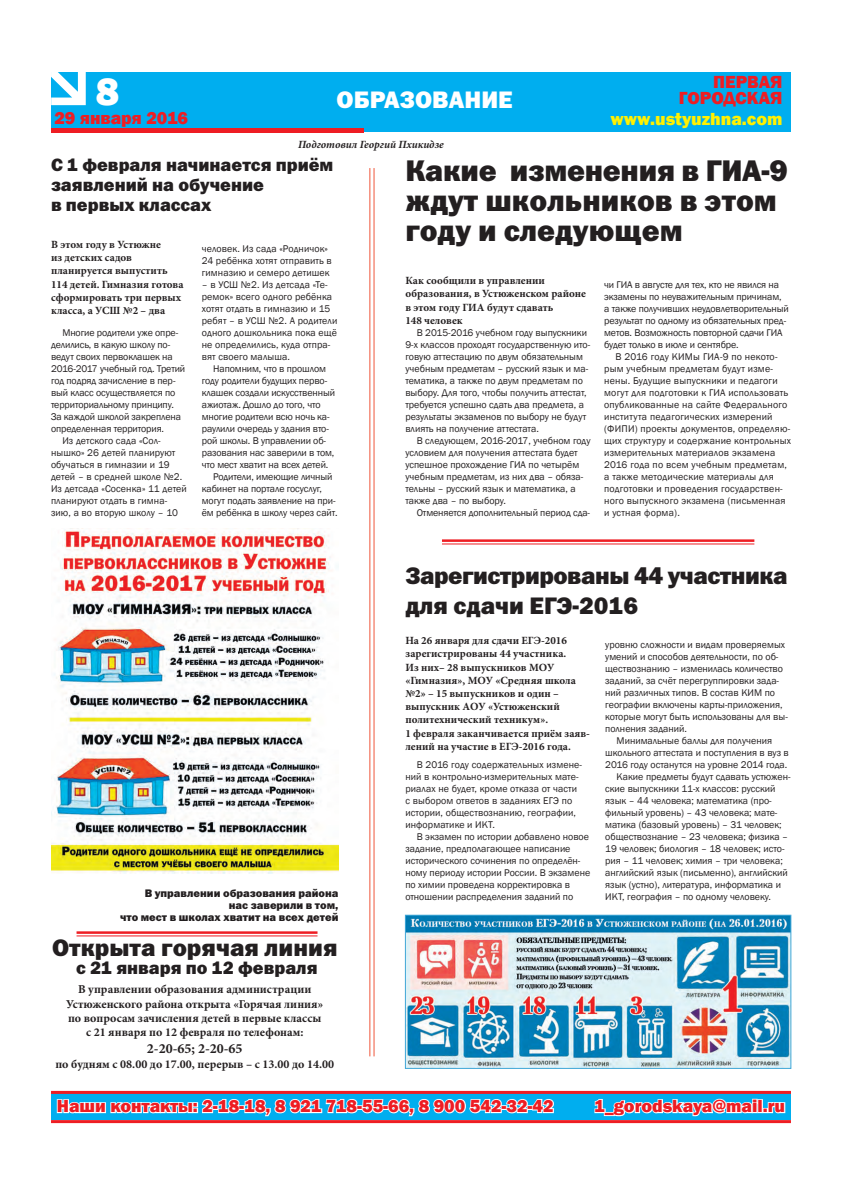
<style>
.page{position:relative;width:842px;height:1191px;background:#fff}
.page>*{position:absolute;margin:0;border:0;box-sizing:border-box;transform-origin:0 0}
.t1{font:800 40px "Franklin Gothic";color:#fff}
.Заголовок_основной{font:30px/30px "Franklin Gothic Heavy C";color:#231f20}
.Заголовок_основной-2{font:24px/30px "Franklin Gothic Heavy C";letter-spacing:-.02em;color:#231f20}
.Заголовок_основной-3{font:24px "Franklin Gothic Heavy C";color:#231f20}
.Заголовок_основной-4{font:24px "Franklin Gothic Heavy C";color:#fff}
.t2{font:800 18px/16px "Franklin Gothic";color:#ee1d23;text-align:right}
.Заголовок_основной-5{font:18px "Franklin Gothic Heavy C";color:#231f20}
.t3{font:800 18px "Franklin Gothic";color:#fff101}
.Вводка{font:700 14px "Minion Pro";color:#231f20}
.Вводка-2{font:700 12px "Minion Pro";color:#231f20}
.Вводка-3{font:700 11px/13.2px "Minion Pro";color:#231f20}
.Заголовок_основной-6{font:11px "Franklin Gothic Heavy C";color:#231f20}
.Вводка-4{font:italic 700 11px "Minion Pro";color:#231f20}
.Основной_текст{font:10px/12px "Franklin Gothic";color:#231f20}
.Основной_текст-2{font:10px/12px "Franklin Gothic";letter-spacing:.02em;color:#231f20}
</style>
<div class="page">
<div style="left:51px;top:73px;width:740px;height:59px;background:#00aeef"></div>
<svg style="left:51px;top:72px;width:35px;height:33px"></svg>
<div style="left:51px;top:128px;width:312px;height:5px;background:#ee1d23"></div>
<div style="left:51px;top:1092px;width:740px;height:28px;background:linear-gradient(to right,#00aeef,#00aeef)"></div>
<svg style="left:56px;top:1096px;width:499px;height:23px"></svg>
<svg style="left:593px;top:1097px;width:193px;height:23px"></svg>
<hr style="left:51px;top:1090px;width:740px;height:3px;background:#ee1d23">
<hr style="left:51px;top:1120px;width:740px;height:3px;background:#ee1d23">
<img style="left:51px;top:528px;width:287px;height:345px">
<hr style="left:374px;top:168px;width:1px;height:888px;background:#f0563b">
<hr style="left:369px;top:168px;width:1px;height:888px;background:#f0563b">
<hr style="left:442px;top:539px;width:312px;height:3px;background:#ee1d23">
<hr style="left:442px;top:543px;width:312px;height:1px;background:#ee1d23">
<img style="left:407px;top:916px;width:382px;height:150px">
<div style="left:405px;top:914px;width:386px;height:154px;border:1px solid #40a7d7"></div>
<hr style="left:77px;top:931px;width:240px;height:2px;background:#ee1d23">
<hr style="left:77px;top:935px;width:240px;height:1px;background:#ee1d23">
<p class="t1" style="left:96px;top:66px;width:25px">8</p>
<h3 class="t2" style="left:54px;top:110px;width:135px">29 января 2016</h3>
<p class="Заголовок_основной-4" style="left:336px;top:86px;width:178px">ОБРАЗОВАНИЕ</p>
<p class="Вводка-4" style="left:298px;top:137px;width:147px">Подготовил Георгий Пхикидзе</p>
<h3 class="t2" style="left:679px;top:74px;width:105px">ПЕРВАЯ<br>ГОРОДСКАЯ</h3>
<h3 class="t3" style="left:610px;top:108px;width:173px">www.ustyuzhna.com</h3>
<p class="Заголовок_основной-5" style="left:51px;top:154px;width:284px">С 1 февраля начинается приём</p>
<p class="Заголовок_основной-5" style="left:51px;top:174px;width:214px">заявлений на обучение</p>
<p class="Заголовок_основной-5" style="left:51px;top:194px;width:162px">в первых классах</p>
<p class="Вводка-3" style="left:51px;top:238px;width:111px">В этом году в Устюжне</p>
<p class="Вводка-3" style="left:51px;top:251px;width:83px">из детских садов</p>
<p class="Вводка-3" style="left:51px;top:264px;width:118px">планируется выпустить</p>
<p class="Вводка-3" style="left:51px;top:277px;width:134px">114 детей. Гимназия готова сформировать три первых класса, а УСШ №2 – два</p>
<p class="Основной_текст" style="left:51px;top:327px;width:136px;text-indent:11px">Многие родители уже опре&shy;делились, в какую школу по&shy;ведут своих первоклашек на<br>2016-2017 учебный год. Третий год подряд зачисление в пер&shy;вый класс осуществляется по территориальному принципу.<br>За каждой школой закреплена определенная территория.</p>
<p class="Основной_текст" style="left:51px;top:435px;width:137px;text-indent:11px">Из детского сада «Сол&shy;нышко» 26 детей планируют обучаться в гимназии и 19 детей – в средней школе №2.<br>Из детсада «Сосенка» 11 детей планируют отдать в гимна&shy;зию, а во вторую школу – 10</p>
<p class="Основной_текст" style="left:202px;top:243px;width:132px">человек. Из сада «Родничок»<br>24 ребёнка хотят отправить в гимназию и семеро детишек</p>
<p class="Основной_текст" style="left:202px;top:279px;width:137px">– в УСШ №2. Из детсада «Те&shy;ремок» всего одного ребёнка хотят отдать в гимназию и 15 ребят – в УСШ №2. А родители одного дошкольника пока ещё не определились, куда отпра&shy;вят своего малыша.</p>
<p class="Основной_текст" style="left:202px;top:363px;width:135px;text-indent:11px">Напомним, что в прошлом году родители будущих перво&shy;клашек создали искусственный ажиотаж. Дошло до того, что многие родители всю ночь ка&shy;раулили очередь у здания вто&shy;рой школы. В управлении об&shy;разования нас заверили в том, что мест хватит на всех детей.</p>
<p class="Основной_текст" style="left:202px;top:471px;width:137px;text-indent:11px">Родители, имеющие личный кабинет на портале госуслуг, могут подать заявление на при&shy;ём ребёнка в школу через сайт.</p>
<p class="Заголовок_основной-6" style="left:145px;top:887px;width:195px">В управлении образования района</p>
<p class="Заголовок_основной-6" style="left:229px;top:899px;width:111px">нас заверили в том,</p>
<p class="Заголовок_основной-6" style="left:120px;top:911px;width:220px">что мест в школах хватит на всех детей</p>
<p class="Заголовок_основной-3" style="left:52px;top:934px;width:287px">Открыта горячая линия</p>
<p class="Заголовок_основной-5" style="left:76px;top:957px;width:243px">с 21 января по 12 февраля</p>
<p class="Вводка-2" style="left:78px;top:980px;width:235px">В управлении образования администрации</p>
<p class="Вводка-2" style="left:66px;top:995px;width:259px">Устюженского района открыта «Горячая линия»</p>
<p class="Вводка-2" style="left:68px;top:1009px;width:255px">по вопросам зачисления детей в первые классы</p>
<p class="Вводка-2" style="left:86px;top:1024px;width:219px">с 21 января по 12 февраля по телефонам:</p>
<p class="Вводка" style="left:147px;top:1038px;width:97px">2-20-65; 2-20-65</p>
<p class="Вводка-2" style="left:55px;top:1055px;width:280px">по будням с 08.00 до 17.00, перерыв – с 13.00 до 14.00</p>
<p class="Заголовок_основной" style="left:405px;top:155px;width:384px">Какие изменения в ГИА-9</p>
<p class="Заголовок_основной" style="left:405px;top:185px;width:373px">ждут школьников в этом году и следующем</p>
<p class="Вводка-3" style="left:405px;top:274px;width:141px">Как сообщили в управлении</p>
<p class="Вводка-3" style="left:405px;top:287px;width:182px">образования, в Устюженском районе в этом году ГИА будут сдавать</p>
<p class="Вводка-3" style="left:405px;top:313px;width:59px">148 человек</p>
<p class="Основной_текст" style="left:405px;top:327px;width:186px;text-indent:11px">В 2015-2016 учебном году выпускники 9-х классов проходят государственную ито&shy;говую аттестацию по двум обязательным учебным предметам – русский язык и ма&shy;тематика, а также по двум предметам по выбору. Для того, чтобы получить аттестат, требуется успешно сдать два предмета, а результаты экзаменов по выбору не будут влиять на получение аттестата.</p>
<p class="Основной_текст" style="left:405px;top:435px;width:187px;text-indent:11px">В следующем, 2016-2017, учебном году условием для получения аттестата будет успешное прохождение ГИА по четырём учебным предметам, из них два – обяза&shy;тельны – русский язык и математика, а также два – по выбору.</p>
<p class="Основной_текст" style="left:417px;top:507px;width:175px">Отменяется дополнительный период сда-</p>
<p class="Основной_текст" style="left:604px;top:279px;width:186px">чи ГИА в августе для тех, кто не явился на экзамены по неуважительным причинам, а также получивших неудовлетворительный результат по одному из обязательных пред&shy;метов. Возможность повторной сдачи ГИА будет только в июле и сентябре.</p>
<p class="Основной_текст-2" style="left:604px;top:351px;width:188px;text-indent:11px">В 2016 году КИМы ГИА-9 по некото&shy;рым учебным предметам будут изме&shy;нены. Будущие выпускники и педагоги могут для подготовки к ГИА использовать опубликованные на сайте Федерального института педагогических измерений (ФИПИ) проекты документов, определяю&shy;щих структуру и содержание контрольных измерительных материалов экзамена 2016 года по всем учебным предметам, а также методические материалы для подготовки и проведения государствен&shy;ного выпускного экзамена (письменная и устная форма).</p>
<p class="Заголовок_основной-2" style="left:405px;top:560px;width:384px">Зарегистрированы 44 участника для сдачи ЕГЭ-2016</p>
<p class="Вводка-3" style="left:405px;top:634px;width:163px">Ha 26 января для сдачи ЕГЭ-2016</p>
<p class="Вводка-3" style="left:405px;top:647px;width:162px">зарегистрированы 44 участника.</p>
<p class="Вводка-3" style="left:405px;top:660px;width:150px">Из них– 28 выпускников МОУ</p>
<p class="Вводка-3" style="left:405px;top:673px;width:172px">«Гимназия», МОУ «Средняя школа №2» – 15 выпускников и один –</p>
<p class="Вводка-3" style="left:405px;top:700px;width:156px">выпускник АОУ «Устюженский</p>
<p class="Вводка-3" style="left:405px;top:713px;width:144px">политехнический техникум».</p>
<p class="Вводка-3" style="left:405px;top:726px;width:186px">1 февраля заканчивается приём заяв&shy;лений на участие в ЕГЭ-2016 года.</p>
<p class="Основной_текст" style="left:405px;top:759px;width:178px;text-indent:11px">В 2016 году содержательных измене&shy;ний в контрольно-измерительных мате&shy;риалах не будет, кроме отказа от части с выбором ответов в заданиях ЕГЭ по истории, обществознанию, географии, информатике и ИКТ.</p>
<p class="Основной_текст" style="left:405px;top:831px;width:186px;text-indent:11px">В экзамен по истории добавлено новое задание, предполагающее написание исторического сочинения по определён&shy;ному периоду истории России. В экзамене по химии проведена корректировка в отношении распределения заданий по</p>
<p class="Основной_текст" style="left:605px;top:639px;width:184px">уровню сложности и видам проверяемых умений и способов деятельности, по об&shy;ществознанию – изменилась количество заданий, за счёт перегруппировки зада&shy;ний различных типов. В состав КИМ по географии включены карты-приложения, которые могут быть использованы для вы&shy;полнения заданий.</p>
<p class="Основной_текст" style="left:605px;top:735px;width:185px;text-align:center">Минимальные баллы для получения школьного аттестата и поступления в вуз в<br>2016 году останутся на уровне 2014 года.</p>
<p class="Основной_текст" style="left:605px;top:771px;width:187px;text-indent:11px">Какие предметы будут сдавать устюжен&shy;ские выпускники 11-х классов: русский язык – 44 человека; математика (про&shy;фильный уровень) – 43 человека; мате&shy;матика (базовый уровень) – 31 человек; обществознание – 23 человека; физика – 19 человек; биология – 18 человек; исто&shy;рия – 11 человек; химия – три человека; английский язык (письменно), английский язык (устно), литература, информатика и ИКТ, география – по одному человеку.</p>
<h3 class="t2" style="left:57px;top:1098px;width:498px">Наши контакты: 2-18-18, 8 921 718-55-66, 8 900 542-32-42</h3>
<h3 class="t2" style="left:594px;top:1098px;width:192px">1_gorodskaya@mail.ru</h3>
</div>
